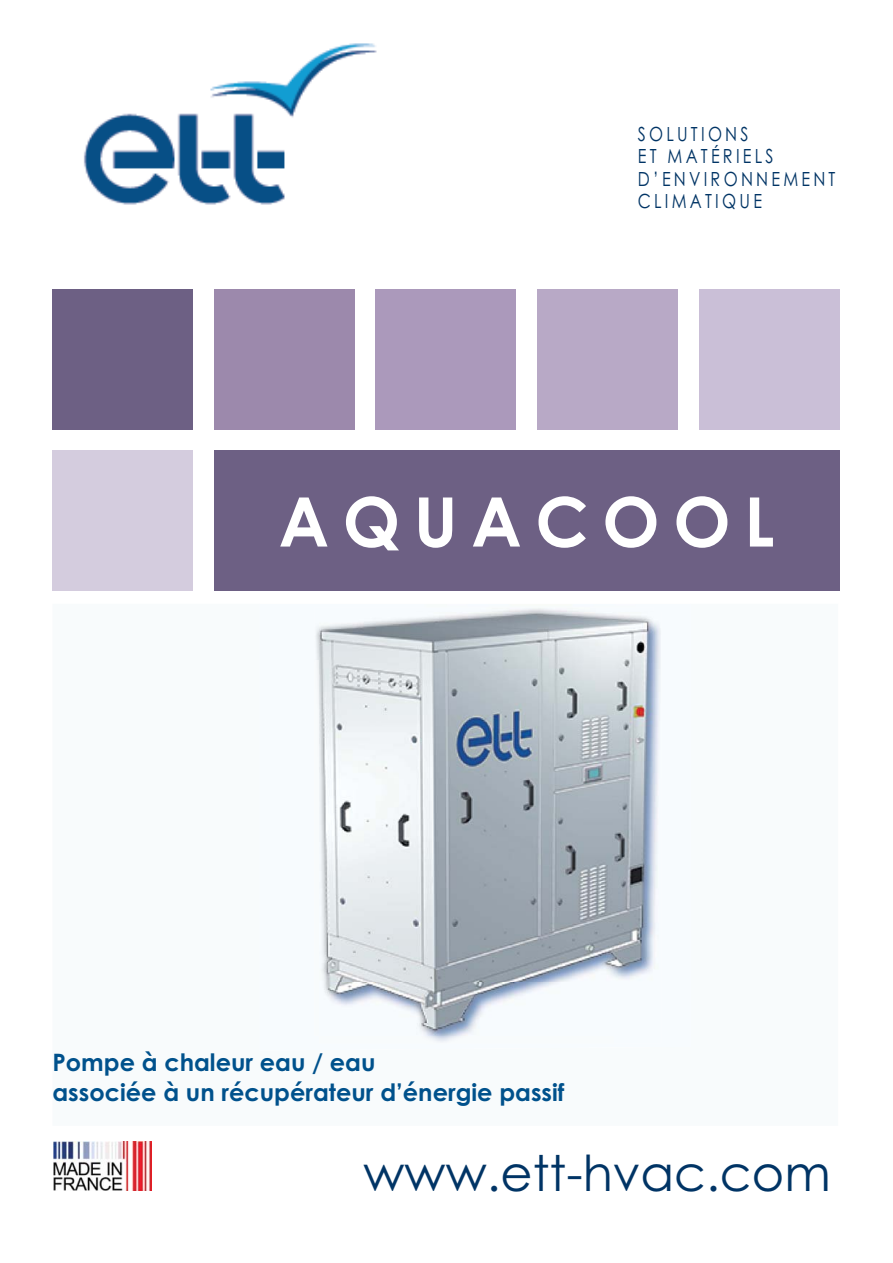
<style>
.page{position:relative;width:893px;height:1263px;background:#fff}
.page>*{position:absolute;margin:0;border:0;box-sizing:border-box;transform-origin:0 0}
.t1{font:700 68.25px "Century Gothic";letter-spacing:.2em;color:#fff}
.t2{font:49.5px "Century Gothic";color:#003465}
.t3{font:700 24px/30px "Century Gothic";color:#00518c}
.t4{font:19.5px/22.5px "Century Gothic";letter-spacing:.2em;color:#003465;scale:.83 1}
</style>
<div class="page">
<img style="left:84px;top:43px;width:293px;height:162px">
<img style="left:53px;top:1142px;width:98px;height:49px">
<div style="left:214px;top:451px;width:625px;height:140px;background:#6d6084"></div>
<div style="left:53px;top:451px;width:140px;height:140px;background:#d4ccde"></div>
<div style="left:52px;top:289px;width:141px;height:140px;background:#6d6084"></div>
<div style="left:214px;top:289px;width:140px;height:141px;background:#9c89ac"></div>
<div style="left:376px;top:289px;width:140px;height:140px;background:#ab99bb"></div>
<div style="left:537px;top:289px;width:141px;height:141px;background:#b8a9c6"></div>
<div style="left:699px;top:289px;width:140px;height:140px;background:#cabfd7"></div>
<img style="left:654px;top:621px;width:7px;height:343px">
<img style="left:315px;top:608px;width:281px;height:52px">
<img style="left:319px;top:612px;width:335px;height:423px">
<p class="t4" style="left:638px;top:125px;width:240px">SOLUTIONS<br>ET MATÉRIELS<br>D’ENVIRONNEMENT<br>CLIMATIQUE</p>
<h1 class="t1" style="left:279px;top:496px;width:497px">AQUACOOL</h1>
<p class="t3" style="left:52px;top:1049px;width:514px">Pompe à chaleur eau / eau<br>associée à un récupérateur d’énergie passif</p>
<h2 class="t2" style="left:363px;top:1155px;width:469px">www.ett-hvac.com</h2>
</div>
